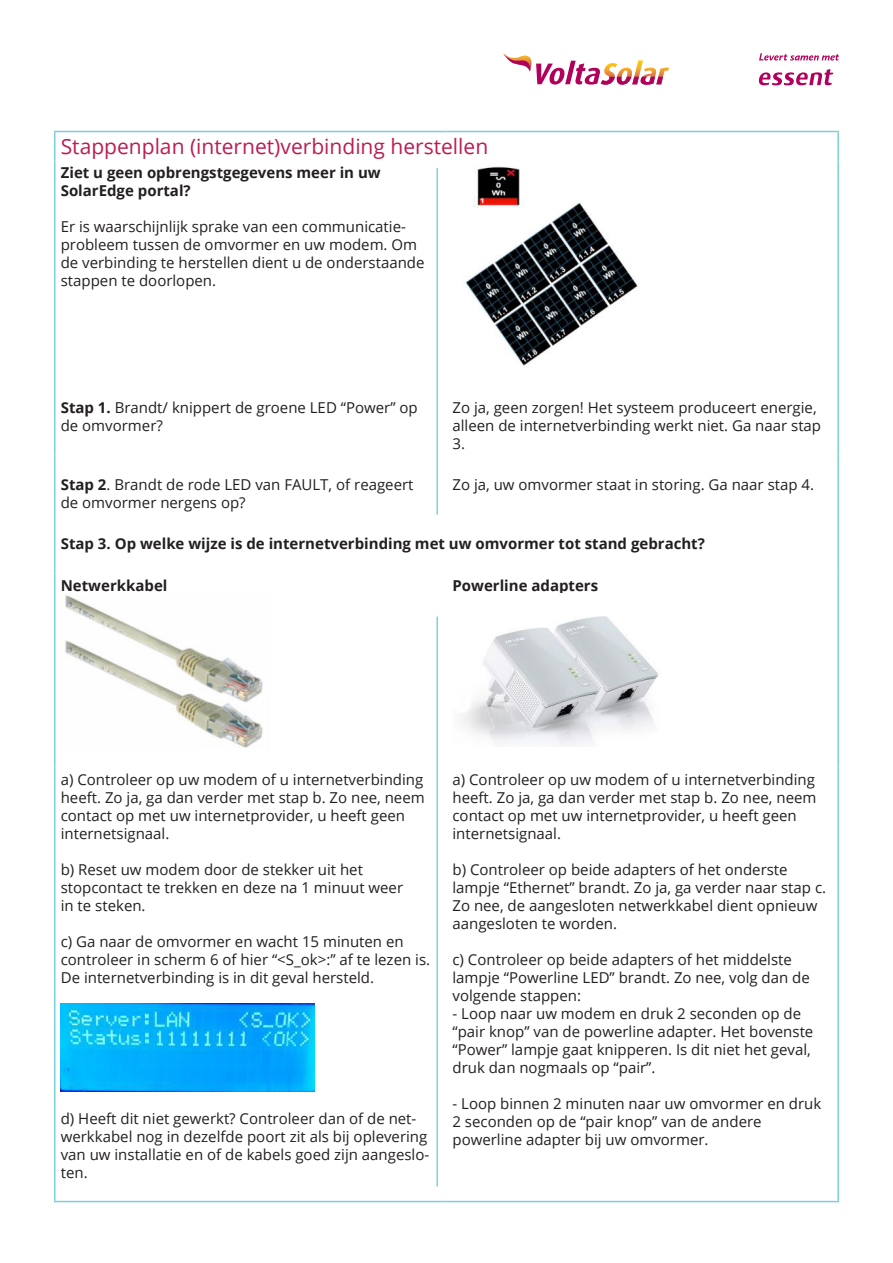
<style>
.page{position:relative;width:893px;height:1263px;background:#fff}
.page>*{position:absolute;margin:0;border:0;box-sizing:border-box;transform-origin:0 0}
.t1{font:21px "Open Sans";color:#bd1b51}
.t2{font:15px/18px "Open Sans";color:#231f20}
.t3{font:700 15px "Open Sans";color:#231f20}
.s1{font-weight:700}
</style>
<div class="page">
<svg style="left:759px;top:69px;width:74px;height:16px"></svg>
<svg style="left:759px;top:53px;width:80px;height:8px"></svg>
<svg style="left:503px;top:53px;width:166px;height:32px"></svg>
<hr style="left:54px;top:131px;width:392px;height:1px;background:#7cd0dc">
<hr style="left:54px;top:132px;width:2px;height:29px;background:#7cd0dc">
<hr style="left:446px;top:131px;width:393px;height:1px;background:#7cd0dc">
<hr style="left:837px;top:132px;width:2px;height:29px;background:#7cd0dc">
<hr style="left:54px;top:161px;width:2px;height:216px;background:#7cd0dc">
<hr style="left:837px;top:161px;width:2px;height:216px;background:#7cd0dc">
<hr style="left:54px;top:377px;width:2px;height:77px;background:#7cd0dc">
<hr style="left:837px;top:377px;width:2px;height:77px;background:#7cd0dc">
<hr style="left:54px;top:454px;width:2px;height:60px;background:#7cd0dc">
<hr style="left:837px;top:454px;width:2px;height:60px;background:#7cd0dc">
<hr style="left:54px;top:514px;width:2px;height:59px;background:#7cd0dc">
<hr style="left:837px;top:514px;width:2px;height:59px;background:#7cd0dc">
<hr style="left:54px;top:573px;width:2px;height:194px;background:#7cd0dc">
<hr style="left:837px;top:573px;width:2px;height:194px;background:#7cd0dc">
<hr style="left:54px;top:767px;width:2px;height:434px;background:#7cd0dc">
<hr style="left:837px;top:767px;width:2px;height:434px;background:#7cd0dc">
<hr style="left:54px;top:1201px;width:392px;height:1px;background:#7cd0dc">
<hr style="left:446px;top:1201px;width:393px;height:1px;background:#7cd0dc">
<img style="left:465px;top:167px;width:173px;height:199px">
<img style="left:65px;top:595px;width:198px;height:153px">
<img style="left:462px;top:616px;width:197px;height:129px">
<img style="left:61px;top:1004px;width:254px;height:88px">
<hr style="left:436px;top:617px;width:2px;height:569px;background:#7ed0dc">
<hr style="left:436px;top:168px;width:2px;height:346px;background:#7ed0dc">
<p class="t1" style="left:61px;top:132px;width:429px">Stappenplan (internet)verbinding herstellen</p>
<p class="t3" style="left:61px;top:162px;width:321px">Ziet u geen opbrengstgegevens meer in uw</p>
<p class="t3" style="left:61px;top:180px;width:132px">SolarEdge portal?</p>
<p class="t2" style="left:61px;top:217px;width:365px">Er is waarschijnlijk sprake van een communicatie&shy;probleem tussen de omvormer en uw modem. Om de verbinding te herstellen dient u de onderstaande stappen te doorlopen.</p>
<p class="t2" style="left:61px;top:398px;width:359px"><span class="s1">Stap 1.</span> Brandt/ knippert de groene LED “Power” op</p>
<p class="t2" style="left:61px;top:416px;width:104px">de omvormer?</p>
<p class="t2" style="left:61px;top:475px;width:354px"><span class="s1">Stap 2</span>. Brandt de rode LED van FAULT, of reageert</p>
<p class="t2" style="left:61px;top:493px;width:186px">de omvormer nergens op?</p>
<p class="t2" style="left:452px;top:398px;width:366px">Zo ja, geen zorgen! Het systeem produceert energie,</p>
<p class="t2" style="left:452px;top:416px;width:370px">alleen de internetverbinding werkt niet. Ga naar stap<br>3.</p>
<p class="t2" style="left:452px;top:475px;width:363px">Zo ja, uw omvormer staat in storing. Ga naar stap 4.</p>
<p class="t3" style="left:61px;top:533px;width:646px">Stap 3. Op welke wijze is de internetverbinding met uw omvormer tot stand gebracht?</p>
<p class="t3" style="left:61px;top:575px;width:108px">Netwerkkabel</p>
<p class="t3" style="left:452px;top:575px;width:147px">Powerline adapters</p>
<p class="t2" style="left:61px;top:770px;width:365px;text-align:justify">a) Controleer op uw modem of u internetverbinding heeft. Zo ja, ga dan verder met stap b. Zo nee, neem contact op met uw internetprovider, u heeft geen</p>
<p class="t2" style="left:61px;top:824px;width:110px">internetsignaal.</p>
<p class="t2" style="left:61px;top:860px;width:304px">b) Reset uw modem door de stekker uit het</p>
<p class="t2" style="left:61px;top:878px;width:344px">stopcontact te trekken en deze na 1 minuut weer</p>
<p class="t2" style="left:61px;top:896px;width:86px">in te steken.</p>
<p class="t2" style="left:61px;top:932px;width:344px">c) Ga naar de omvormer en wacht 15 minuten en</p>
<p class="t2" style="left:61px;top:950px;width:371px">controleer in scherm 6 of hier “&lt;S_ok&gt;:” af te lezen is.<br>De internetverbinding is in dit geval hersteld.</p>
<p class="t2" style="left:61px;top:1109px;width:370px">d) Heeft dit niet gewerkt? Controleer dan of de net&shy;werkkabel nog in dezelfde poort zit als bij oplevering van uw installatie en of de kabels goed zijn aangeslo&shy;ten.</p>
<p class="t2" style="left:452px;top:770px;width:365px">a) Controleer op uw modem of u internetverbinding heeft. Zo ja, ga dan verder met stap b. Zo nee, neem contact op met uw internetprovider, u heeft geen internetsignaal.</p>
<p class="t2" style="left:452px;top:860px;width:375px">b) Controleer op beide adapters of het onderste lampje “Ethernet” brandt. Zo ja, ga verder naar stap c.<br>Zo nee, de aangesloten netwerkkabel dient opnieuw aangesloten te worden.</p>
<p class="t2" style="left:452px;top:950px;width:359px">c) Controleer op beide adapters of het middelste lampje “Powerline LED” brandt. Zo nee, volg dan de volgende stappen:</p>
<p class="t2" style="left:452px;top:1004px;width:362px">- Loop naar uw modem en druk 2 seconden op de “pair knop” van de powerline adapter. Het bovenste “Power” lampje gaat knipperen. Is dit niet het geval, druk dan nogmaals op “pair”.</p>
<p class="t2" style="left:452px;top:1094px;width:370px">- Loop binnen 2 minuten naar uw omvormer en druk<br>2 seconden op de “pair knop” van de andere</p>
<p class="t2" style="left:452px;top:1130px;width:258px">powerline adapter bij uw omvormer.</p>
</div>
